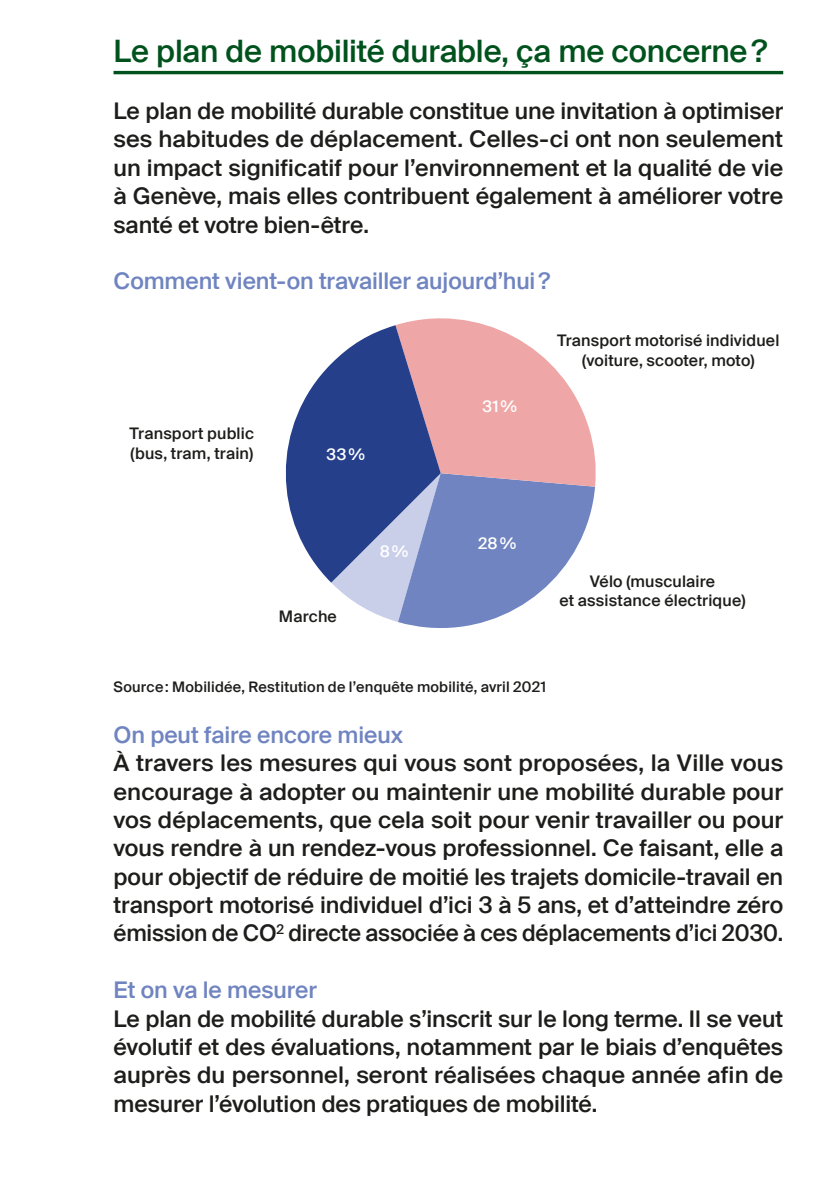
<style>
.page{position:relative;width:840px;height:1191px;background:#fff}
.page>*{position:absolute;margin:0;border:0;box-sizing:border-box;transform-origin:0 0}
.t1{font:500 31px "Suisse Intl";letter-spacing:-.005em;color:#00521d}
.t2{font:500 23px/28.4px "Suisse Intl";letter-spacing:-.005em;color:#1d1d1b;text-align:justify}
.t3{font:500 23px "Suisse Intl";color:#6f84c0}
.t4{font:500 16px/19.2px "Suisse Intl";letter-spacing:.015em;color:#1d1d1b;text-align:center}
.t5{font:500 16px "Suisse Intl";color:#fff}
.t6{font:500 14.6px "Suisse Intl";letter-spacing:.015em;color:#1d1d1b}
</style>
<div class="page">
<hr style="left:113px;top:71px;width:669px;height:3px;background:#00521d">
<svg style="left:331px;top:318px;width:265px;height:310px"></svg>
<svg style="left:285px;top:325px;width:155px;height:257px;background:#6b76aa"></svg>
<h1 class="t1" style="left:113px;top:34px;width:655px">Le plan de mobilité durable, ça me concerne?</h1>
<p class="t2" style="left:113px;top:97px;width:671px">Le plan de mobilité durable constitue une invitation à optimiser ses habitudes de déplacement. Celles-ci ont non seulement un impact significatif pour l’environnement et la qualité de vie à Genève, mais elles contribuent également à améliorer votre santé et votre bien-être.</p>
<p class="t3" style="left:113px;top:268px;width:438px">Comment vient-on travailler aujourd’hui?</p>
<p class="t4" style="left:130px;top:424px;width:126px;text-align:left">Transport public (bus, tram, train)</p>
<p class="t5" style="left:326px;top:445px;width:40px">33%</p>
<p class="t5" style="left:482px;top:397px;width:36px">31%</p>
<p class="t4" style="left:557px;top:331px;width:223px">Transport motorisé individuel (voiture, scooter, moto)</p>
<p class="t4" style="left:279px;top:607px;width:59px">Marche</p>
<p class="t5" style="left:379px;top:542px;width:30px">8%</p>
<p class="t5" style="left:478px;top:534px;width:40px">28%</p>
<p class="t4" style="left:559px;top:572px;width:187px">Vélo (musculaire<br>et assistance électrique)</p>
<p class="t6" style="left:113px;top:678px;width:433px">Source: Mobilidée, Restitution de l’enquête mobilité, avril 2021</p>
<p class="t3" style="left:113px;top:721px;width:291px">On peut faire encore mieux</p>
<p class="t2" style="left:113px;top:749px;width:671px">À travers les mesures qui vous sont proposées, la Ville vous encourage à adopter ou maintenir une mobilité durable pour vos déplacements, que cela soit pour venir travailler ou pour vous rendre à un rendez-vous professionnel. Ce faisant, elle a pour objectif de réduire de moitié les trajets domicile-travail en transport motorisé individuel d’ici 3 à 5 ans, et d’atteindre zéro émission de CO<sup>2</sup> directe associée à ces déplacements d’ici 2030.</p>
<p class="t3" style="left:113px;top:976px;width:205px">Et on va le mesurer</p>
<p class="t2" style="left:113px;top:1004px;width:671px">Le plan de mobilité durable s’inscrit sur le long terme. Il se veut évolutif et des évaluations, notamment par le biais d’enquêtes auprès du personnel, seront réalisées chaque année afin de mesurer l’évolution des pratiques de mobilité.</p>
</div>
